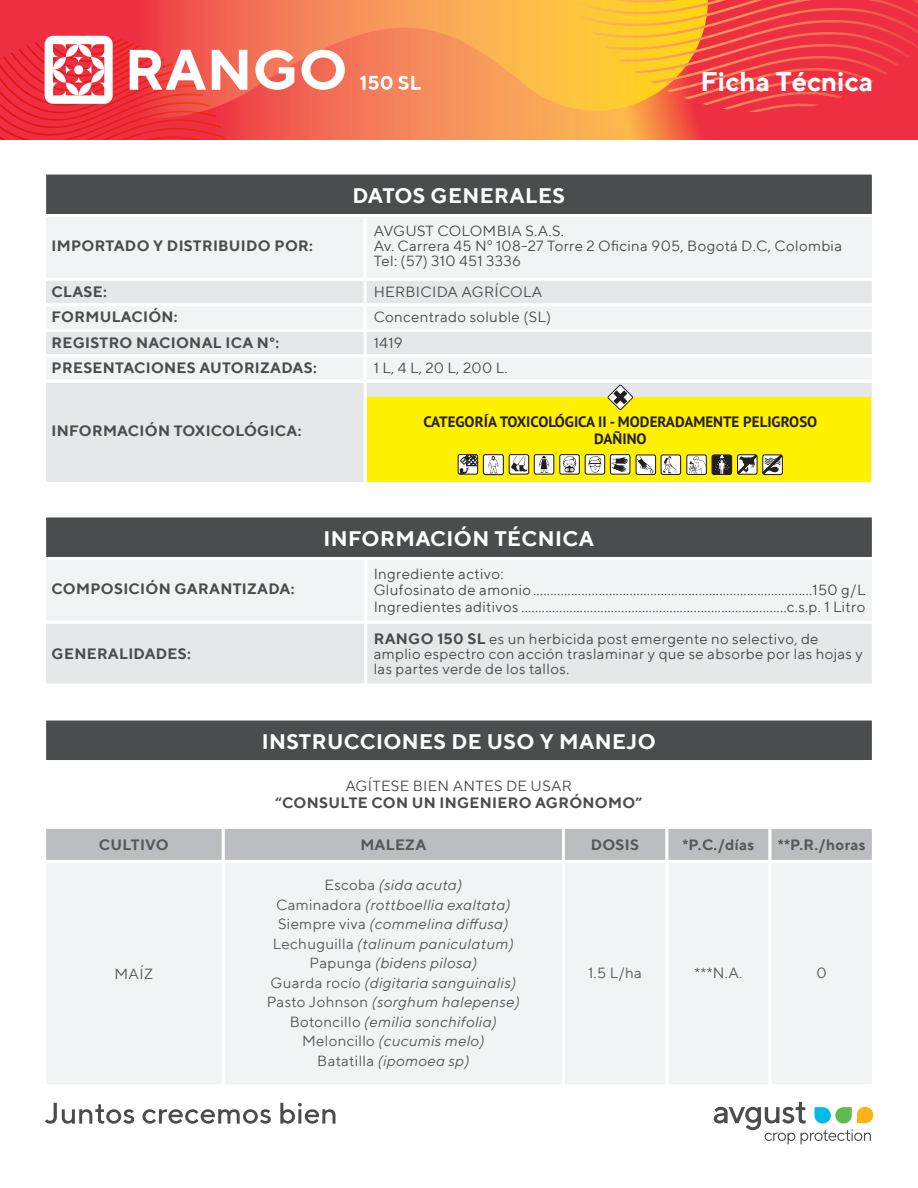
<style>
.page{position:relative;width:918px;height:1188px;background:#fff}
.page>*{position:absolute;margin:0;border:0;box-sizing:border-box;transform-origin:0 0}
.t1{font:700 27px "TT Norms";color:#fff}
.t2{font:700 21px "TT Norms";letter-spacing:.02em;color:#fff}
.t3{font:15px/15px "TT Norms";letter-spacing:.02em;color:#4b4c4d}
.t4{font:italic 15px/19.5px "TT Norms";letter-spacing:.02em;color:#57585a;text-align:center}
.t5{font:700 15px "TT Norms";letter-spacing:.02em;color:#4b4c4d}
.t6{font:700 15px/16.5px "PT Sans";color:#231f20;text-align:center}
.t7{font:700 15px "TT Norms";letter-spacing:.02em;color:#57585a}
.t8{font:15px "TT Norms";letter-spacing:.02em;color:#57585a}
.s1{font-weight:700}
.s2{font-style:normal}
</style>
<div class="page">
<div style="left:46px;top:174px;width:826px;height:40px;background:#4b4c4d"></div>
<div style="left:43px;top:214px;width:324px;height:67px;background:#f2f3f4;border:3px solid #fff"></div>
<div style="left:364px;top:214px;width:511px;height:67px;background:#f2f3f4;border:3px solid #fff"></div>
<div style="left:43px;top:278px;width:324px;height:28px;background:#e6e7e9;border:3px solid #fff"></div>
<div style="left:364px;top:278px;width:511px;height:28px;background:#e6e7e9;border:3px solid #fff"></div>
<div style="left:43px;top:303px;width:324px;height:29px;background:#f2f3f4;border:3px solid #fff"></div>
<div style="left:364px;top:303px;width:511px;height:29px;background:#f2f3f4;border:3px solid #fff"></div>
<div style="left:43px;top:329px;width:324px;height:28px;background:#e6e7e9;border:3px solid #fff"></div>
<div style="left:364px;top:329px;width:511px;height:28px;background:#e6e7e9;border:3px solid #fff"></div>
<div style="left:43px;top:380px;width:324px;height:105px;background:#e6e7e9;border:3px solid #fff"></div>
<div style="left:364px;top:380px;width:511px;height:105px;background:#e6e7e9;border:3px solid #fff"></div>
<div style="left:367px;top:397px;width:504px;height:85px;background:#fff101"></div>
<svg style="left:608px;top:385px;width:25px;height:25px"></svg>
<div style="left:560px;top:455px;width:19px;height:19px;background:#fff;border-radius:2px"></div>
<div style="left:559px;top:454px;width:21px;height:21px;border:1px solid #231f20;border-radius:2px"></div>
<svg style="left:563px;top:456px;width:13px;height:17px"></svg>
<div style="left:534px;top:455px;width:20px;height:19px;background:#fff;border-radius:2px"></div>
<div style="left:534px;top:454px;width:20px;height:21px;border:1px solid #231f20;border-radius:2px"></div>
<svg style="left:539px;top:456px;width:10px;height:17px"></svg>
<div style="left:483px;top:455px;width:20px;height:20px;background:#fff;border-radius:2px"></div>
<div style="left:483px;top:454px;width:21px;height:21px;border:1px solid #231f20;border-radius:2px"></div>
<svg style="left:488px;top:456px;width:11px;height:17px"></svg>
<div style="left:509px;top:455px;width:20px;height:19px;background:#fff;border-radius:2px"></div>
<div style="left:509px;top:454px;width:20px;height:21px;border:1px solid #231f20;border-radius:2px"></div>
<svg style="left:511px;top:456px;width:16px;height:16px"></svg>
<div style="left:585px;top:455px;width:20px;height:19px;background:#fff;border-radius:2px"></div>
<div style="left:585px;top:454px;width:20px;height:21px;border:1px solid #231f20;border-radius:2px"></div>
<svg style="left:588px;top:456px;width:14px;height:17px"></svg>
<div style="left:610px;top:455px;width:20px;height:19px;background:#fff;border-radius:2px"></div>
<div style="left:610px;top:454px;width:20px;height:21px;border:1px solid #231f20;border-radius:2px"></div>
<svg style="left:612px;top:457px;width:16px;height:15px"></svg>
<div style="left:636px;top:454px;width:20px;height:21px;border:1px solid #231f20;border-radius:2px"></div>
<svg style="left:637px;top:456px;width:17px;height:17px"></svg>
<div style="left:458px;top:454px;width:20px;height:21px;border:1px solid #231f20;border-radius:2px"></div>
<svg style="left:459px;top:454px;width:20px;height:20px"></svg>
<div style="left:661px;top:454px;width:20px;height:21px;border:1px solid #231f20;border-radius:2px"></div>
<svg style="left:663px;top:456px;width:16px;height:18px"></svg>
<div style="left:687px;top:455px;width:19px;height:19px;background:#fff;border-radius:2px"></div>
<div style="left:686px;top:454px;width:21px;height:21px;border:1px solid #231f20;border-radius:2px"></div>
<svg style="left:689px;top:456px;width:17px;height:19px"></svg>
<div style="left:712px;top:455px;width:20px;height:19px;background:#231f20;border-radius:2px"></div>
<div style="left:712px;top:454px;width:20px;height:21px;border:1px solid #231f20;border-radius:2px"></div>
<svg style="left:715px;top:455px;width:15px;height:19px"></svg>
<svg style="left:737px;top:454px;width:46px;height:21px"></svg>
<div style="left:46px;top:517px;width:826px;height:40px;background:#4b4c4d"></div>
<div style="left:43px;top:557px;width:324px;height:67px;background:#f2f3f4;border:3px solid #fff"></div>
<div style="left:364px;top:557px;width:511px;height:67px;background:#f2f3f4;border:3px solid #fff"></div>
<div style="left:43px;top:621px;width:324px;height:65px;background:#e6e7e9;border:3px solid #fff"></div>
<div style="left:364px;top:621px;width:511px;height:65px;background:#e6e7e9;border:3px solid #fff"></div>
<div style="left:46px;top:720px;width:826px;height:40px;background:#4b4c4d"></div>
<div style="left:43px;top:354px;width:324px;height:29px;background:#f2f3f4;border:3px solid #fff"></div>
<div style="left:364px;top:354px;width:511px;height:29px;background:#f2f3f4;border:3px solid #fff"></div>
<div style="left:43px;top:860px;width:182px;height:227px;background:#f2f3f4;border:3px solid #fff"></div>
<div style="left:222px;top:860px;width:343px;height:227px;background:#f2f3f4;border:3px solid #fff"></div>
<div style="left:665px;top:860px;width:107px;height:227px;background:#f2f3f4;border:3px solid #fff"></div>
<div style="left:769px;top:860px;width:106px;height:227px;background:#f2f3f4;border:3px solid #fff"></div>
<div style="left:43px;top:826px;width:182px;height:37px;background:#bcbdc0;border:3px solid #fff"></div>
<div style="left:222px;top:826px;width:343px;height:37px;background:#bcbdc0;border:3px solid #fff"></div>
<div style="left:665px;top:826px;width:107px;height:37px;background:#bcbdc0;border:3px solid #fff"></div>
<div style="left:562px;top:860px;width:106px;height:227px;background:#f2f3f4;border:3px solid #fff"></div>
<div style="left:562px;top:826px;width:106px;height:37px;background:#bcbdc0;border:3px solid #fff"></div>
<div style="left:769px;top:826px;width:106px;height:37px;background:#bcbdc0;border:3px solid #fff"></div>
<svg style="left:247px;top:123px;width:323px;height:16px;background:#f48256"></svg>
<svg style="left:0;top:0;width:570px;height:123px;background:#f58252"></svg>
<svg style="left:570px;top:0;width:348px;height:139px;background:#f3693f"></svg>
<svg style="left:0;top:36px;width:247px;height:103px"></svg>
<svg style="left:255px;top:50px;width:39px;height:40px"></svg>
<svg style="left:302px;top:50px;width:43px;height:40px"></svg>
<svg style="left:360px;top:76px;width:61px;height:14px"></svg>
<svg style="left:714px;top:1102px;width:159px;height:42px"></svg>
<svg style="left:45px;top:1103px;width:89px;height:21px"></svg>
<svg style="left:143px;top:1109px;width:128px;height:15px"></svg>
<svg style="left:280px;top:1103px;width:56px;height:21px"></svg>
<h2 class="t2" style="left:352px;top:182px;width:214px">DATOS GENERALES</h2>
<h1 class="t1" style="left:701px;top:65px;width:174px">Ficha Técnica</h1>
<p class="t3" style="left:374px;top:223px;width:470px">AVGUST COLOMBIA S.A.S.<br>Av. Carrera 45 Nº 108-27 Torre 2 Oficina 905, Bogotá D.C, Colombia<br>Tel: (57) 310 451 3336</p>
<p class="t5" style="left:52px;top:237px;width:263px">IMPORTADO Y DISTRIBUIDO POR:</p>
<p class="t5" style="left:52px;top:282px;width:57px">CLASE:</p>
<p class="t3" style="left:374px;top:284px;width:170px">HERBICIDA AGRÍCOLA</p>
<p class="t5" style="left:52px;top:308px;width:128px">FORMULACIÓN:</p>
<p class="t3" style="left:374px;top:309px;width:179px">Concentrado soluble (SL)</p>
<p class="t5" style="left:52px;top:333px;width:229px">REGISTRO NACIONAL ICA N°:</p>
<p class="t3" style="left:374px;top:335px;width:31px">1419</p>
<p class="t5" style="left:52px;top:359px;width:267px">PRESENTACIONES AUTORIZADAS:</p>
<p class="t3" style="left:374px;top:360px;width:135px">1 L, 4 L, 20 L, 200 L.</p>
<p class="t5" style="left:52px;top:422px;width:251px">INFORMACIÓN TOXICOLÓGICA:</p>
<p class="t6" style="left:424px;top:414px;width:395px">CATEGORÍA TOXICOLÓGICA II - MODERADAMENTE PELIGROSO<br>DAÑINO</p>
<p class="t5" style="left:52px;top:580px;width:244px">COMPOSICIÓN GARANTIZADA:</p>
<p class="t5" style="left:52px;top:645px;width:141px">GENERALIDADES:</p>
<h2 class="t2" style="left:323px;top:525px;width:272px">INFORMACIÓN TÉCNICA</h2>
<p class="t3" style="left:374px;top:565px;width:493px;line-height:16.5px">Ingrediente activo:<br>Glufosinato de amonio.................................................................................150 g/L<br>Ingredientes aditivos.............................................................................c.s.p. 1 Litro</p>
<p class="t3" style="left:374px;top:631px;width:491px"><span class="s1">RANGO 150 SL</span> es un herbicida post emergente no selectivo, de amplio espectro con acción traslaminar y que se absorbe por las hojas y las partes verde de los tallos.</p>
<h2 class="t2" style="left:262px;top:728px;width:396px">INSTRUCCIONES DE USO Y MANEJO</h2>
<p class="t3" style="left:345px;top:778px;width:228px">AGÍTESE BIEN ANTES DE USAR</p>
<p class="t5" style="left:275px;top:793px;width:369px">“CONSULTE CON UN INGENIERO AGRÓNOMO”</p>
<p class="t7" style="left:99px;top:835px;width:71px">CULTIVO</p>
<p class="t7" style="left:360px;top:835px;width:67px">MALEZA</p>
<p class="t7" style="left:591px;top:835px;width:50px">DOSIS</p>
<p class="t7" style="left:682px;top:835px;width:74px">*P.C./días</p>
<p class="t7" style="left:778px;top:835px;width:89px">**P.R./horas</p>
<p class="t4" style="left:267px;top:875px;width:255px"><span class="s2">Escoba</span> (sida acuta)<br><span class="s2">Caminadora</span> (rottboellia exaltata)<br><span class="s2">Siempre viva</span> (commelina diffusa)<br><span class="s2">Lechuguilla</span> (talinum paniculatum)<br><span class="s2">Papunga</span> (bidens pilosa)<br><span class="s2">Guarda rocío</span> (digitaria sanguinalis)<br><span class="s2">Pasto Johnson</span> (sorghum halepense)<br><span class="s2">Botoncillo</span> (emilia sonchifolia)<br><span class="s2">Meloncillo</span> (cucumis melo)<br><span class="s2">Batatilla</span> (ipomoea sp)</p>
<p class="t8" style="left:115px;top:964px;width:40px">MAÍZ</p>
<p class="t8" style="left:588px;top:964px;width:55px">1.5 L/ha</p>
<p class="t8" style="left:694px;top:964px;width:49px">***N.A.</p>
<p class="t8" style="left:817px;top:964px;width:12px">0</p>
</div>
